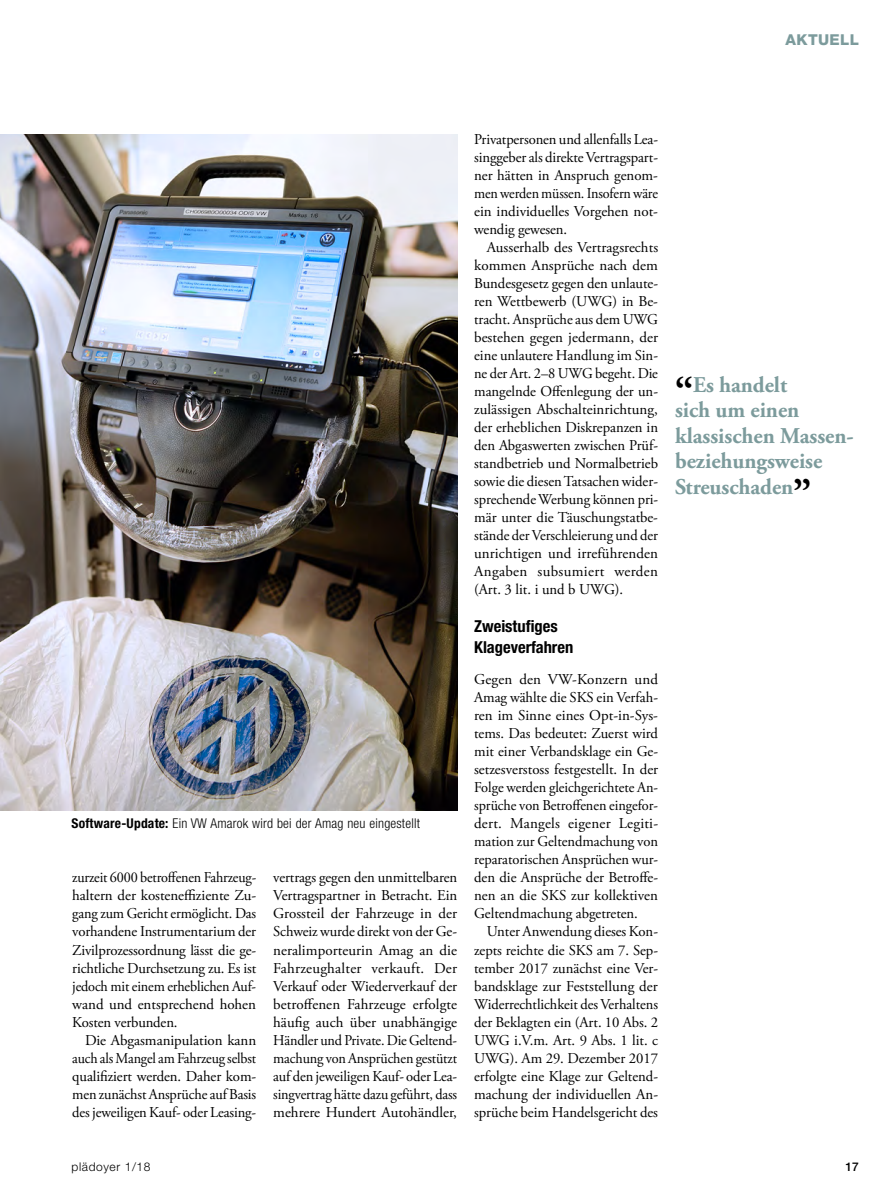
<style>
.page{position:relative;width:893px;height:1191px;background:#fff}
.page>*{position:absolute;margin:0;border:0;box-sizing:border-box;transform-origin:0 0}
.t1{font:700 22.5px/25.5px "Adobe Garamond Pro";color:#7c9b9c}
.t2{font:700 condensed 16.5px/21px "Helvetica Neue LT Std";color:#000}
.t3{font:15px/18px "Adobe Garamond Pro";color:#000;text-align:justify}
.t4{font:15px/18px "Adobe Garamond Pro";color:#000;text-align:justify;scale:.94 1}
.t5{font:800 15px "Helvetica Neue LT Std";letter-spacing:.025em;color:#7c9b9c}
.t6{font:300 condensed 13.5px "Helvetica Neue LT Std";letter-spacing:.015em;color:#000}
.t7{font:300 12px "Helvetica Neue LT Std";letter-spacing:.05em;color:#000}
.t8{font:500 12px "Helvetica Neue LT Std";color:#000}
.s1{font-weight:700}
.s2{font-size:39px;color:#000}
</style>
<div class="page">
<img style="left:0;top:134px;width:457px;height:676px">
<p class="t5" style="left:786px;top:30px;width:75px">AKTUELL</p>
<p class="t6" style="left:72px;top:816px;width:350px"><span class="s1">Software-Update:</span> Ein VW Amarok wird bei der Amag neu eingestellt</p>
<p class="t4" style="left:72px;top:869px;width:197px">zurzeit 6000 betroffenen Fahrzeug&shy;haltern der kosteneffiziente Zu&shy;gang zum Gericht ermöglicht. Das vorhandene Instrumentarium der Zivilprozessordnung lässt die ge&shy;richtliche Durchsetzung zu. Es ist jedoch mit einem erheblichen Auf&shy;wand und entsprechend hohen Kosten verbunden.</p>
<p class="t3" style="left:72px;top:1031px;width:185px;text-indent:13px">Die Abgasmanipulation kann auch als Mangel am Fahrzeug selbst qualifiziert werden. Daher kom&shy;men zunächst Ansprüche auf Basis des jeweiligen Kauf- oder Leasing-</p>
<p class="t3" style="left:273px;top:869px;width:185px">vertrags gegen den unmittelbaren Vertragspartner in Betracht. Ein Grossteil der Fahrzeuge in der Schweiz wurde direkt von der Ge&shy;neralimporteurin Amag an die Fahrzeughalter verkauft. Der Verkauf oder Wiederverkauf der betroffenen Fahrzeuge erfolgte häufig auch über unabhängige Händler und Private. Die Geltend&shy;machung von Ansprüchen gestützt auf den jeweiligen Kauf- oder Lea&shy;singvertrag hätte dazu geführt, dass mehrere Hundert Autohändler,</p>
<p class="t3" style="left:474px;top:131px;width:185px">Privatpersonen und allenfalls Lea&shy;singgeber als direkte Vertragspart&shy;ner hätten in Anspruch genom&shy;men werden müssen. Insofern wäre ein individuelles Vorgehen not&shy;wendig gewesen.</p>
<p class="t3" style="left:474px;top:239px;width:186px;text-indent:13px">Ausserhalb des Vertragsrechts kommen Ansprüche nach dem Bundesgesetz gegen den unlaute&shy;ren Wettbewerb (UWG) in Be&shy;tracht. Ansprüche aus dem UWG bestehen gegen jedermann, der eine unlautere Handlung im Sin&shy;ne der Art. 2–8 UWG begeht. Die mangelnde Offenlegung der un&shy;zulässigen Abschalteinrichtung, der erheblichen Diskrepanzen in den Abgaswerten zwischen Prüf&shy;standbetrieb und Normalbetrieb sowie die diesen Tatsachen wider&shy;sprechende Werbung können pri&shy;mär unter die Täuschungstatbe&shy;stände der Verschleierung und der unrichtigen und irreführenden Angaben subsumiert werden (Art. 3 lit. i und b UWG).</p>
<p class="t2" style="left:474px;top:616px;width:101px">Zweistufiges<br>Klageverfahren</p>
<p class="t3" style="left:474px;top:671px;width:186px">Gegen den VW-Konzern und Amag wählte die SKS ein Verfah&shy;ren im Sinne eines Opt-in-Sys&shy;tems. Das bedeutet: Zuerst wird mit einer Verbandsklage ein Ge&shy;setzesverstoss festgestellt. In der Folge werden gleichgerichtete An&shy;sprüche von Betroffenen eingefor&shy;dert. Mangels eigener Legiti&shy;mation zur Geltendmachung von reparatorischen Ansprüchen wur&shy;den die Ansprüche der Betroffe&shy;nen an die SKS zur kollektiven Geltendmachung abgetreten.</p>
<p class="t3" style="left:474px;top:923px;width:186px;text-indent:13px">Unter Anwendung dieses Kon&shy;zepts reichte die SKS am 7. Sep&shy;tember 2017 zunächst eine Ver&shy;bandsklage zur Feststellung der Widerrechtlichkeit des Verhaltens der Beklagten ein (Art. 10 Abs. 2<br>UWG i.V.m. Art. 9 Abs. 1 lit. c UWG). Am 29. Dezember 2017 erfolgte eine Klage zur Geltend&shy;machung der individuellen An&shy;sprüche beim Handelsgericht des</p>
<h1 class="t1" style="left:675px;top:372px;width:180px"><span class="s2">“</span>Es handelt<br>sich um einen klassischen Massen&shy;beziehungsweise<br>Streuschaden<span class="s2">”</span></h1>
<p class="t7" style="left:72px;top:1159px;width:81px">plädoyer 1/18</p>
<p class="t8" style="left:845px;top:1159px;width:15px">17</p>
</div>
